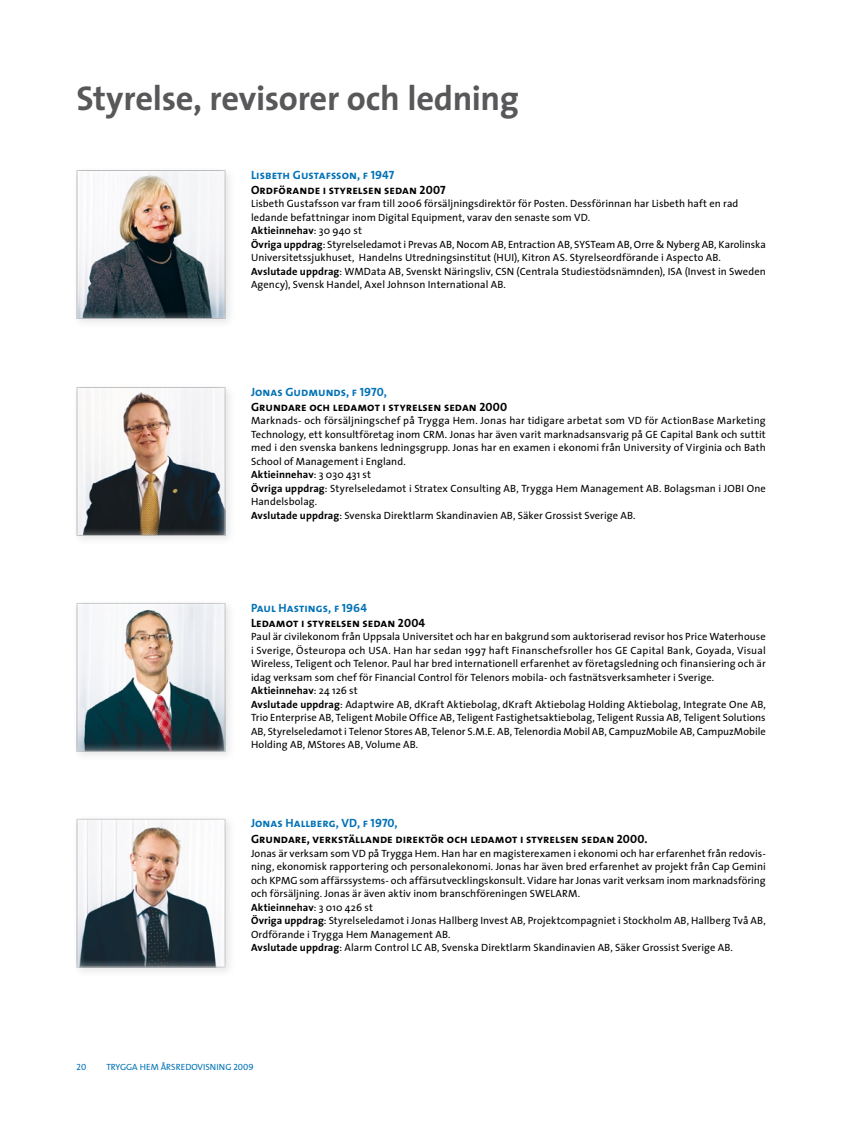
<style>
.page{position:relative;width:851px;height:1127px;background:#fff}
.page>*{position:absolute;margin:0;border:0;box-sizing:border-box;transform-origin:0 0}
.t1{font:700 34.5px "The Sans";letter-spacing:-.01em;color:#58585a}
.t2{font:12px "The Sans Bold Caps";letter-spacing:.005em;color:#000}
.t3{font:12px "The Sans Bold Caps";letter-spacing:.005em;color:#0072b6}
.t4{font:10.5px/13.5px "The Sans";letter-spacing:.01em;color:#000}
.t5{font:9px "The Sans Caps";color:#0072b6}
.s1{font-weight:700}
</style>
<div class="page">
<div style="left:71px;top:165px;width:165px;height:165px;background:#fbfbfb"></div>
<div style="left:76px;top:168px;width:151px;height:151px;background:#fff;opacity:.75"></div>
<div style="left:71px;top:382px;width:165px;height:165px;background:#fbfbfb"></div>
<div style="left:76px;top:385px;width:151px;height:151px;background:#fff;opacity:.75"></div>
<div style="left:71px;top:598px;width:165px;height:164px;background:#fbfbfb"></div>
<div style="left:76px;top:600px;width:151px;height:152px;background:#fff;opacity:.75"></div>
<div style="left:71px;top:813px;width:165px;height:165px;background:#fbfbfb"></div>
<div style="left:76px;top:816px;width:151px;height:152px;background:#fff;opacity:.75"></div>
<h1 class="t1" style="left:77px;top:69px;width:443px">Styrelse, revisorer och ledning</h1>
<p class="t3" style="left:251px;top:165px;width:145px">Lisbeth Gustafsson, f 1947</p>
<p class="t2" style="left:251px;top:180px;width:196px">Ordförande i styrelsen sedan 2007</p>
<p class="t4" style="left:251px;top:197px;width:516px">Lisbeth Gustafsson var fram till 2006 försäljningsdirektör för Posten. Dessförinnan har Lisbeth haft en rad ledande befattningar inom Digital Equipment, varav den senaste som VD.<br><span class="s1">Aktieinnehav</span>: 30 940 st<br><span class="s1">Övriga uppdrag</span>: Styrelseledamot i Prevas AB, Nocom AB, Entraction AB, SYSTeam AB, Orre &amp; Nyberg AB, Karolinska Universitetssjukhuset, Handelns Utredningsinstitut (HUI), Kitron AS. Styrelseordförande i Aspecto AB.<br><span class="s1">Avslutade uppdrag</span>: WMData AB, Svenskt Näringsliv, CSN (Centrala Studiestödsnämnden), ISA (Invest in Sweden Agency), Svensk Handel, Axel Johnson International AB.</p>
<p class="t3" style="left:251px;top:381px;width:137px">Jonas Gudmunds, f 1970,</p>
<p class="t2" style="left:251px;top:396px;width:257px">Grundare och ledamot i styrelsen sedan 2000</p>
<p class="t4" style="left:251px;top:414px;width:516px">Marknads- och försäljningschef på Trygga Hem. Jonas har tidigare arbetat som VD för ActionBase Marketing Technology, ett konsultföretag inom CRM. Jonas har även varit marknadsansvarig på GE Capital Bank och suttit med i den svenska bankens ledningsgrupp. Jonas har en examen i ekonomi från University of Virginia och Bath School of Management i England.<br><span class="s1">Aktieinnehav</span>: 3 030 431 st<br><span class="s1">Övriga uppdrag</span>: Styrelseledamot i Stratex Consulting AB, Trygga Hem Management AB. Bolagsman i JOBI One Handelsbolag.<br><span class="s1">Avslutade uppdrag</span>: Svenska Direktlarm Skandinavien AB, Säker Grossist Sverige AB.</p>
<p class="t3" style="left:251px;top:597px;width:117px">Paul Hastings, f 1964</p>
<p class="t2" style="left:251px;top:612px;width:176px">Ledamot i styrelsen sedan 2004</p>
<p class="t4" style="left:251px;top:629px;width:516px">Paul är civilekonom från Uppsala Universitet och har en bakgrund som auktoriserad revisor hos Price Waterhouse i Sverige, Östeuropa och USA. Han har sedan 1997 haft Finanschefsroller hos GE Capital Bank, Goyada, Visual Wireless, Teligent och Telenor. Paul har bred internationell erfarenhet av företagsledning och finansiering och är idag verksam som chef för Financial Control för Telenors mobila- och fastnätsverksamheter i Sverige.<br><span class="s1">Aktieinnehav</span>: 24 126 st<br><span class="s1">Avslutade uppdrag</span>: Adaptwire AB, dKraft Aktiebolag, dKraft Aktiebolag Holding Aktiebolag, Integrate One AB, Trio Enterprise AB, Teligent Mobile Office AB, Teligent Fastighetsaktiebolag, Teligent Russia AB, Teligent Solutions AB, Styrelseledamot i Telenor Stores AB, Telenor S.M.E. AB, Telenordia Mobil AB, CampuzMobile AB, CampuzMobile Holding AB, MStores AB, Volume AB.</p>
<p class="t3" style="left:251px;top:813px;width:148px">Jonas Hallberg, VD, f 1970,</p>
<p class="t2" style="left:251px;top:829px;width:398px">Grundare, verkställande direktör och ledamot i styrelsen sedan 2000.</p>
<p class="t4" style="left:251px;top:846px;width:516px">Jonas är verksam som VD på Trygga Hem. Han har en magisterexamen i ekonomi och har erfarenhet från redovis&shy;ning, ekonomisk rapportering och personalekonomi. Jonas har även bred erfarenhet av projekt från Cap Gemini och KPMG som affärssystems- och affärsutvecklingskonsult. Vidare har Jonas varit verksam inom marknadsföring och försäljning. Jonas är även aktiv inom branschföreningen SWELARM.<br><span class="s1">Aktieinnehav</span>: 3 010 426 st<br><span class="s1">Övriga uppdrag</span>: Styrelseledamot i Jonas Hallberg Invest AB, Projektcompagniet i Stockholm AB, Hallberg Två AB, Ordförande i Trygga Hem Management AB.<br><span class="s1">Avslutade uppdrag</span>: Alarm Control LC AB, Svenska Direktlarm Skandinavien AB, Säker Grossist Sverige AB.</p>
<p class="t5" style="left:77px;top:1059px;width:11px">20</p>
<p class="t5" style="left:106px;top:1059px;width:7px">TRYGGA</p>
<p class="t5" style="left:140px;top:1059px;width:7px">HEM</p>
<p class="t5" style="left:161px;top:1059px;width:6px">ÅRSREDOVISNING</p>
<p class="t5" style="left:233px;top:1059px;width:22px">2009</p>
</div>
